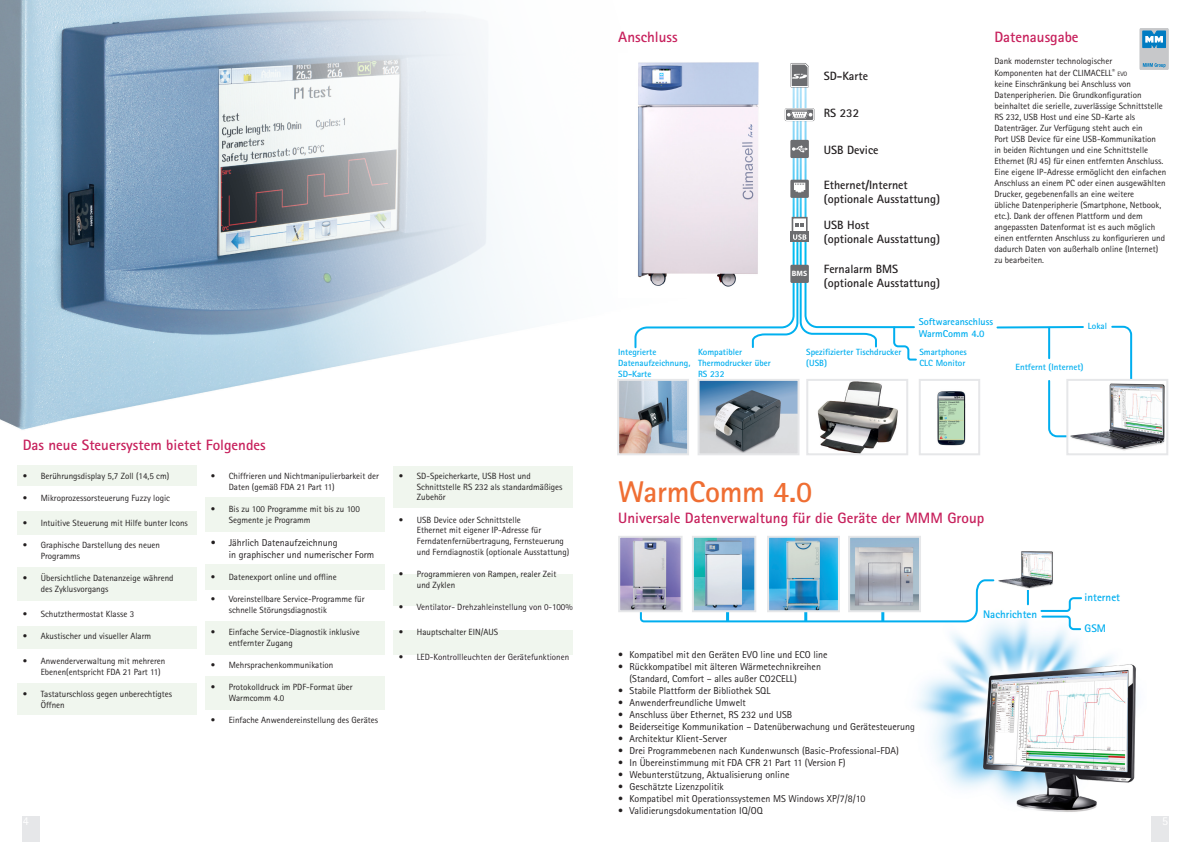
<style>
.page{position:relative;width:1191px;height:842px;background:#fff}
.page>*{position:absolute;margin:0;border:0;box-sizing:border-box;transform-origin:0 0}
.Oranžový_nadpis{font:700 30px "Rotis Sans Serif Std";letter-spacing:-.01em;color:#ef6e33}
.Nadpis_-_malinova{font:700 15px "Rotis Sans Serif Std";color:#c7205c}
.t1{font:700 12px/14.4px "Rotis Sans Serif Std";color:#231f20}
.t2{font:12px "Rotis Sans Serif Std";color:#fff}
.Nadpis_-_příslušenst{font:700 11px "Rotis Sans Serif Std";color:#00aeef}
.t3{font:10px/12px "Rotis Sans Serif Std";color:#231f20}
.t4{font:700 10px/12px "Rotis Sans Serif Std";color:#00aeef}
.Běžný_text{font:9px/11px "Rotis Sans Serif Std";color:#231f20}
.t5{font:700 9px/10.8px "Rotis Sans Serif Std";color:#00aeef}
.t6{font:700 7.7px "Myriad Pro";color:#fff}
.Běžný_text-2{font:6.3px "Rotis Sans Serif Std";color:#231f20}
</style>
<div class="page">
<div style="left:1140px;top:28px;width:28px;height:42px;background:#c7c8ca"></div>
<div style="left:1140px;top:28px;width:28px;height:42px;border:1px solid #c7c8ca"></div>
<svg style="left:1142px;top:31px;width:23px;height:17px"></svg>
<svg style="left:1142px;top:63px;width:23px;height:5px"></svg>
<div style="left:23px;top:816px;width:17px;height:26px;background:#e6e7e9"></div>
<div style="left:1151px;top:816px;width:17px;height:26px;background:#e6e7e9"></div>
<div style="left:17px;top:466px;width:180px;height:20px;background:#f0f6ee"></div>
<div style="left:205px;top:497px;width:180px;height:34px;background:#f0f6ee"></div>
<div style="left:393px;top:466px;width:179px;height:41px;background:#f0f6ee"></div>
<div style="left:205px;top:565px;width:180px;height:25px;background:#f0f6ee"></div>
<div style="left:205px;top:621px;width:180px;height:34px;background:#f0f6ee"></div>
<div style="left:205px;top:677px;width:180px;height:33px;background:#f0f6ee"></div>
<div style="left:393px;top:575px;width:180px;height:31px;background:#f0f6ee"></div>
<div style="left:393px;top:631px;width:180px;height:24px;background:#f0f6ee"></div>
<div style="left:17px;top:512px;width:180px;height:23px;background:#f0f6ee"></div>
<div style="left:17px;top:568px;width:180px;height:33px;background:#f0f6ee"></div>
<div style="left:17px;top:626px;width:180px;height:23px;background:#f0f6ee"></div>
<div style="left:17px;top:684px;width:180px;height:31px;background:#f0f6ee"></div>
<svg style="left:1111px;top:325px;width:22px;height:54px"></svg>
<img style="left:0;top:0;width:639px;height:430px">
<img style="left:618px;top:54px;width:141px;height:244px">
<img style="left:620px;top:382px;width:19px;height:70px">
<div style="left:617px;top:379px;width:72px;height:76px;border:2px solid #e6e7e9"></div>
<img style="left:1085px;top:383px;width:80px;height:68px">
<div style="left:1066px;top:379px;width:102px;height:76px;border:2px solid #e6e7e9"></div>
<img style="left:1085px;top:656px;width:52px;height:155px">
<svg style="left:639px;top:63px;width:446px;height:749px"></svg>
<img style="left:621px;top:539px;width:58px;height:70px">
<div style="left:618px;top:536px;width:64px;height:76px;border:2px solid #e6e7e9"></div>
<img style="left:695px;top:539px;width:58px;height:70px">
<div style="left:692px;top:536px;width:64px;height:76px;border:2px solid #e6e7e9"></div>
<img style="left:770px;top:539px;width:67px;height:70px">
<div style="left:767px;top:536px;width:73px;height:76px;border:2px solid #e6e7e9"></div>
<img style="left:851px;top:539px;width:67px;height:70px">
<div style="left:848px;top:536px;width:73px;height:76px;border:2px solid #e6e7e9"></div>
<p class="Nadpis_-_malinova" style="left:23px;top:435px;width:244px">Das neue Steuersystem bietet Folgendes</p>
<p class="Běžný_text" style="left:23px;top:470px;width:148px">• Berührungsdisplay 5,7 Zoll (14,5 cm)</p>
<p class="Běžný_text" style="left:23px;top:492px;width:149px">• Mikroprozessorsteuerung Fuzzy logic</p>
<p class="Běžný_text" style="left:23px;top:517px;width:167px">• Intuitive Steuerung mit Hilfe bunter Icons</p>
<p class="Běžný_text" style="left:41px;top:540px;width:121px;text-indent:-18px">• Graphische Darstellung des neuen<br>Programms</p>
<p class="Běžný_text" style="left:41px;top:573px;width:134px;text-indent:-18px">• Übersichtliche Datenanzeige während des Zyklusvorgangs</p>
<p class="Běžný_text" style="left:23px;top:608px;width:113px">• Schutzthermostat Klasse 3</p>
<p class="Běžný_text" style="left:23px;top:630px;width:130px">• Akustischer und visueller Alarm</p>
<p class="Běžný_text" style="left:41px;top:655px;width:126px;text-indent:-18px">• Anwenderverwaltung mit mehreren<br>Ebenen(entspricht FDA 21 Part 11)</p>
<p class="Běžný_text" style="left:41px;top:688px;width:133px;text-indent:-18px">• Tastaturschloss gegen unberechtigtes<br>Öffnen</p>
<p class="Běžný_text" style="left:229px;top:470px;width:151px;text-indent:-18px">• Chiffrieren und Nichtmanipulierbarkeit der<br>Daten (gemäß FDA 21 Part 11)</p>
<p class="Běžný_text" style="left:229px;top:503px;width:133px;text-indent:-18px">• Bis zu 100 Programme mit bis zu 100<br>Segmente je Programm</p>
<p class="t3" style="left:229px;top:536px;width:147px;text-indent:-18px">• Jährlich Datenaufzeichnung<br>in graphischer und numerischer Form</p>
<p class="Běžný_text" style="left:211px;top:571px;width:127px">• Datenexport online und offline</p>
<p class="Běžný_text" style="left:229px;top:594px;width:137px;text-indent:-18px">• Voreinstellbare Service-Programme für schnelle Störungsdiagnostik</p>
<p class="Běžný_text" style="left:229px;top:627px;width:132px;text-indent:-18px">• Einfache Service-Diagnostik inklusive entfernter Zugang</p>
<p class="Běžný_text" style="left:211px;top:659px;width:124px">• Mehrsprachenkommunikation</p>
<p class="Běžný_text" style="left:229px;top:682px;width:125px;text-indent:-18px">• Protokolldruck im PDF-Format über<br>Warmcomm 4.0</p>
<p class="Běžný_text" style="left:211px;top:714px;width:169px">• Einfache Anwendereinstellung des Gerätes</p>
<p class="Běžný_text" style="left:417px;top:470px;width:147px;text-indent:-18px">• SD-Speicherkarte, USB Host und<br>Schnittstelle RS 232 als standardmäßiges<br>Zubehör</p>
<p class="Běžný_text" style="left:417px;top:514px;width:154px;text-indent:-18px">• USB Device oder Schnittstelle<br>Ethernet mit eigener IP-Adresse für Ferndatenfernübertragung, Fernsteuerung und Ferndiagnostik (optionale Ausstattung)</p>
<p class="Běžný_text" style="left:417px;top:569px;width:141px;text-indent:-18px">• Programmieren von Rampen, realer Zeit und Zyklen</p>
<p class="Běžný_text" style="left:399px;top:601px;width:175px">• Ventilator- Drehzahleinstellung von 0-100%</p>
<p class="Běžný_text" style="left:399px;top:626px;width:101px">• Hauptschalter EIN/AUS</p>
<p class="Běžný_text" style="left:399px;top:651px;width:172px">• LED-Kontrollleuchten der Gerätefunktionen</p>
<h3 class="t2" style="left:23px;top:814px;width:7px">4</h3>
<p class="Nadpis_-_malinova" style="left:618px;top:27px;width:61px">Anschluss</p>
<p class="t6" style="left:792px;top:268px;width:17px">BMS</p>
<p class="t1" style="left:823px;top:68px;width:46px">SD-Karte</p>
<p class="t1" style="left:823px;top:106px;width:37px">RS 232</p>
<p class="t1" style="left:823px;top:143px;width:56px">USB Device</p>
<p class="t1" style="left:823px;top:178px;width:118px">Ethernet/Internet (optionale Ausstattung)</p>
<p class="t1" style="left:823px;top:217px;width:118px">USB Host<br>(optionale Ausstattung)</p>
<p class="t1" style="left:823px;top:261px;width:118px">Fernalarm BMS (optionale Ausstattung)</p>
<p class="Nadpis_-_malinova" style="left:994px;top:27px;width:86px">Datenausgabe</p>
<p class="Běžný_text" style="left:994px;top:55px;width:122px;line-height:12px">Dank modernster technologischer<br>Komponenten hat der CLIMACELL<sup>®</sup></p>
<p class="Běžný_text-2" style="left:1117px;top:70px;width:11px">EVO</p>
<p class="Běžný_text" style="left:994px;top:78px;width:173px">keine Einschränkung bei Anschluss von Datenperipherien. Die Grundkonfiguration beinhaltet die serielle, zuverlässige Schnittstelle RS 232, USB Host und eine SD-Karte als Datenträger. Zur Verfügung steht auch ein<br>Port USB Device für eine USB-Kommunikation<br>in beiden Richtungen und eine Schnittstelle Ethernet (RJ 45) für einen entfernten Anschluss.<br>Eine eigene IP-Adresse ermöglicht den einfachen Anschluss an einem PC oder einen ausgewählten Drucker, gegebenenfalls an eine weitere<br>übliche Datenperipherie (Smartphone, Netbook, etc.). Dank der offenen Plattform und dem angepassten Datenformat ist es auch möglich einen entfernten Anschluss zu konfigurieren und dadurch Daten von außerhalb online (Internet) zu bearbeiten.</p>
<p class="t4" style="left:918px;top:316px;width:76px">Softwareanschluss<br>WarmComm 4.0</p>
<p class="t5" style="left:1088px;top:321px;width:21px">Lokal</p>
<p class="t5" style="left:618px;top:347px;width:74px">Integrierte<br>Datenaufzeichnung,<br>SD-Karte</p>
<p class="t5" style="left:698px;top:347px;width:74px">Kompatibler<br>Thermodrucker über<br>RS 232</p>
<p class="t5" style="left:806px;top:347px;width:97px">Spezifizierter Tischdrucker (USB)</p>
<p class="t5" style="left:919px;top:347px;width:49px">Smartphones</p>
<p class="t5" style="left:919px;top:357px;width:47px">CLC Monitor</p>
<p class="t5" style="left:1015px;top:361px;width:69px">Entfernt (Internet)</p>
<p class="Oranžový_nadpis" style="left:618px;top:473px;width:195px">WarmComm 4.0</p>
<p class="Nadpis_-_malinova" style="left:618px;top:508px;width:367px">Universale Datenverwaltung für die Geräte der MMM Group</p>
<p class="t3" style="left:618px;top:648px;width:211px">• Kompatibel mit den Geräten EVO line und ECO line</p>
<p class="t3" style="left:629px;top:660px;width:193px;text-indent:-11px">• Rückkompatibel mit älteren Wärmetechnikreihen (Standard, Comfort – alles außer CO2CELL)</p>
<p class="t3" style="left:618px;top:684px;width:154px">• Stabile Plattform der Bibliothek SQL</p>
<p class="t3" style="left:618px;top:696px;width:129px">• Anwenderfreundliche Umwelt</p>
<p class="t3" style="left:618px;top:708px;width:176px">• Anschluss über Ethernet, RS 232 und USB</p>
<p class="t3" style="left:618px;top:720px;width:298px">• Beiderseitige Kommunikation – Datenüberwachung und Gerätesteuerung</p>
<p class="t3" style="left:618px;top:732px;width:110px">• Architektur Klient-Server</p>
<p class="t3" style="left:618px;top:744px;width:282px">• Drei Programmebenen nach Kundenwunsch (Basic-Professional-FDA)</p>
<p class="t3" style="left:618px;top:756px;width:229px">• In Übereinstimmung mit FDA CFR 21 Part 11 (Version F)</p>
<p class="t3" style="left:618px;top:768px;width:173px">• Webunterstützung, Aktualisierung online</p>
<p class="t3" style="left:618px;top:780px;width:107px">• Geschätzte Lizenzpolitik</p>
<p class="t3" style="left:618px;top:792px;width:249px">• Kompatibel mit Operationssystemen MS Windows XP/7/8/10</p>
<p class="t3" style="left:618px;top:804px;width:146px">• Validierungsdokumentation IQ/OQ</p>
<p class="Nadpis_-_příslušenst" style="left:983px;top:607px;width:55px">Nachrichten</p>
<p class="Nadpis_-_příslušenst" style="left:1084px;top:590px;width:37px">internet</p>
<p class="Nadpis_-_příslušenst" style="left:1084px;top:621px;width:23px">GSM</p>
</div>
